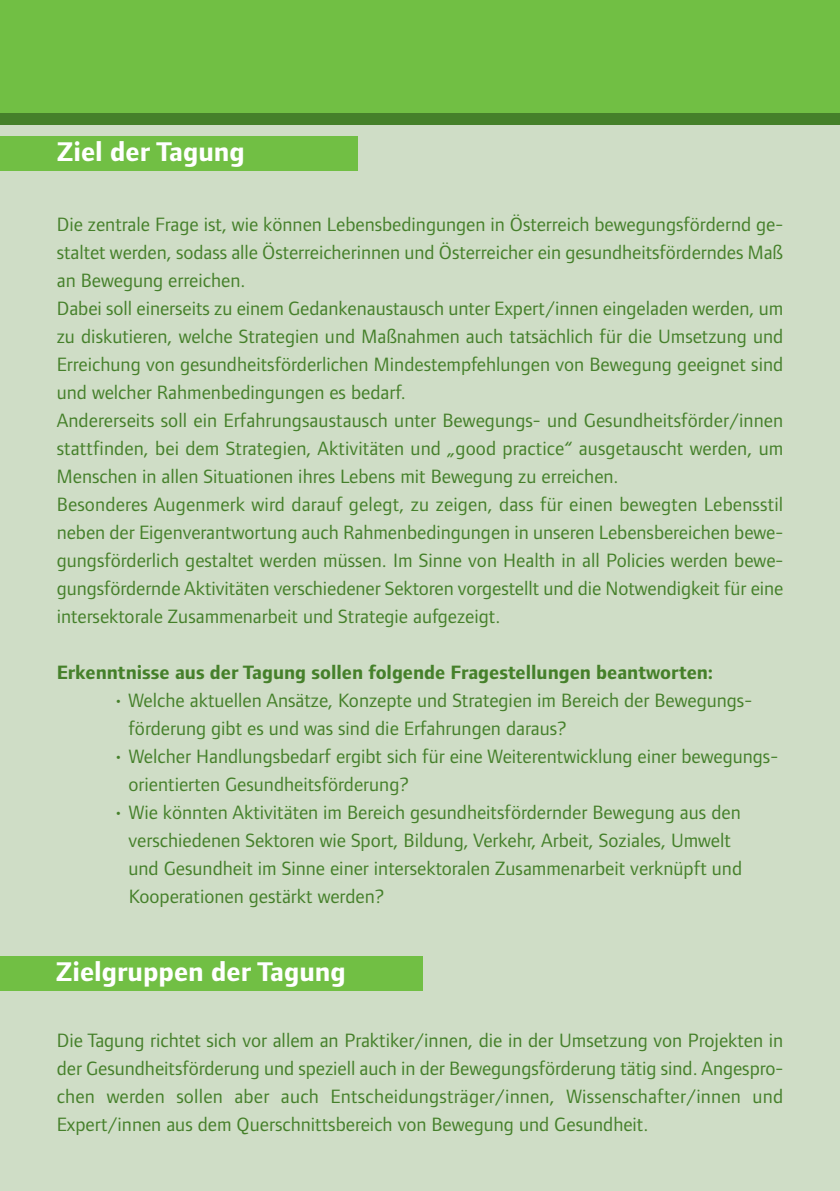
<style>
.page{position:relative;width:840px;height:1191px;background:#fff}
.page>*{position:absolute;margin:0;border:0;box-sizing:border-box;transform-origin:0 0}
.t1{font:700 28px "Foundry Form Sans";color:#fff}
.t2{font:20px/28px "Foundry Form Sans Book OSF";color:#45802a}
.t3{font:700 20px "Foundry Form Sans";color:#45802a}
</style>
<div class="page">
<div style="left:0;top:0;width:839px;height:113px;background:#71bf44"></div>
<div style="left:0;top:114px;width:839px;height:1077px;background:#cfddc6"></div>
<div style="left:0;top:113px;width:839px;height:12px;background:#45802a"></div>
<div style="left:0;top:136px;width:357px;height:34px;background:#71bf44"></div>
<div style="left:0;top:956px;width:422px;height:34px;background:#71bf44"></div>
<h1 class="t1" style="left:57px;top:141px;width:189px">Ziel der Tagung</h1>
<p class="t2" style="left:57px;top:212px;width:727px">Die zentrale Frage ist, wie können Lebensbedingungen in Österreich bewegungsfördernd ge&shy;staltet werden, sodass alle Österreicherinnen und Österreicher ein gesundheitsförderndes Maß an Bewegung erreichen.<br>Dabei soll einerseits zu einem Gedankenaustausch unter Expert/innen eingeladen werden, um zu diskutieren, welche Strategien und Maßnahmen auch tatsächlich für die Umsetzung und Erreichung von gesundheitsförderlichen Mindestempfehlungen von Bewegung geeignet sind und welcher Rahmenbedingungen es bedarf.<br>Andererseits soll ein Erfahrungsaustausch unter Bewegungs- und Gesundheitsförder/innen stattfinden, bei dem Strategien, Aktivitäten und „good practice“ ausgetauscht werden, um Menschen in allen Situationen ihres Lebens mit Bewegung zu erreichen.<br>Besonderes Augenmerk wird darauf gelegt, zu zeigen, dass für einen bewegten Lebensstil neben der Eigenverantwortung auch Rahmenbedingungen in unseren Lebensbereichen bewe&shy;gungsförderlich gestaltet werden müssen. Im Sinne von Health in all Policies werden bewe&shy;gungsfördernde Aktivitäten verschiedener Sektoren vorgestellt und die Notwendigkeit für eine intersektorale Zusammenarbeit und Strategie aufgezeigt.</p>
<p class="t3" style="left:57px;top:665px;width:657px">Erkenntnisse aus der Tagung sollen folgende Fragestellungen beantworten:</p>
<p class="t2" style="left:128px;top:688px;width:624px;text-indent:-15px">• Welche aktuellen Ansätze, Konzepte und Strategien im Bereich der Bewegungs&shy;förderung gibt es und was sind die Erfahrungen daraus?</p>
<p class="t2" style="left:128px;top:744px;width:650px;text-indent:-15px">• Welcher Handlungsbedarf ergibt sich für eine Weiterentwicklung einer bewegungs&shy;orientierten Gesundheitsförderung?</p>
<p class="t2" style="left:128px;top:800px;width:614px;text-indent:-15px">• Wie könnten Aktivitäten im Bereich gesundheitsfördernder Bewegung aus den verschiedenen Sektoren wie Sport, Bildung, Verkehr, Arbeit, Soziales, Umwelt und Gesundheit im Sinne einer intersektoralen Zusammenarbeit verknüpft und Kooperationen gestärkt werden?</p>
<h1 class="t1" style="left:56px;top:960px;width:291px">Zielgruppen der Tagung</h1>
<p class="t2" style="left:57px;top:1028px;width:727px;text-align:justify">Die Tagung richtet sich vor allem an Praktiker/innen, die in der Umsetzung von Projekten in der Gesundheitsförderung und speziell auch in der Bewegungsförderung tätig sind. Angespro&shy;chen werden sollen aber auch Entscheidungsträger/innen, Wissenschafter/innen und Expert/innen aus dem Querschnittsbereich von Bewegung und Gesundheit.</p>
</div>
